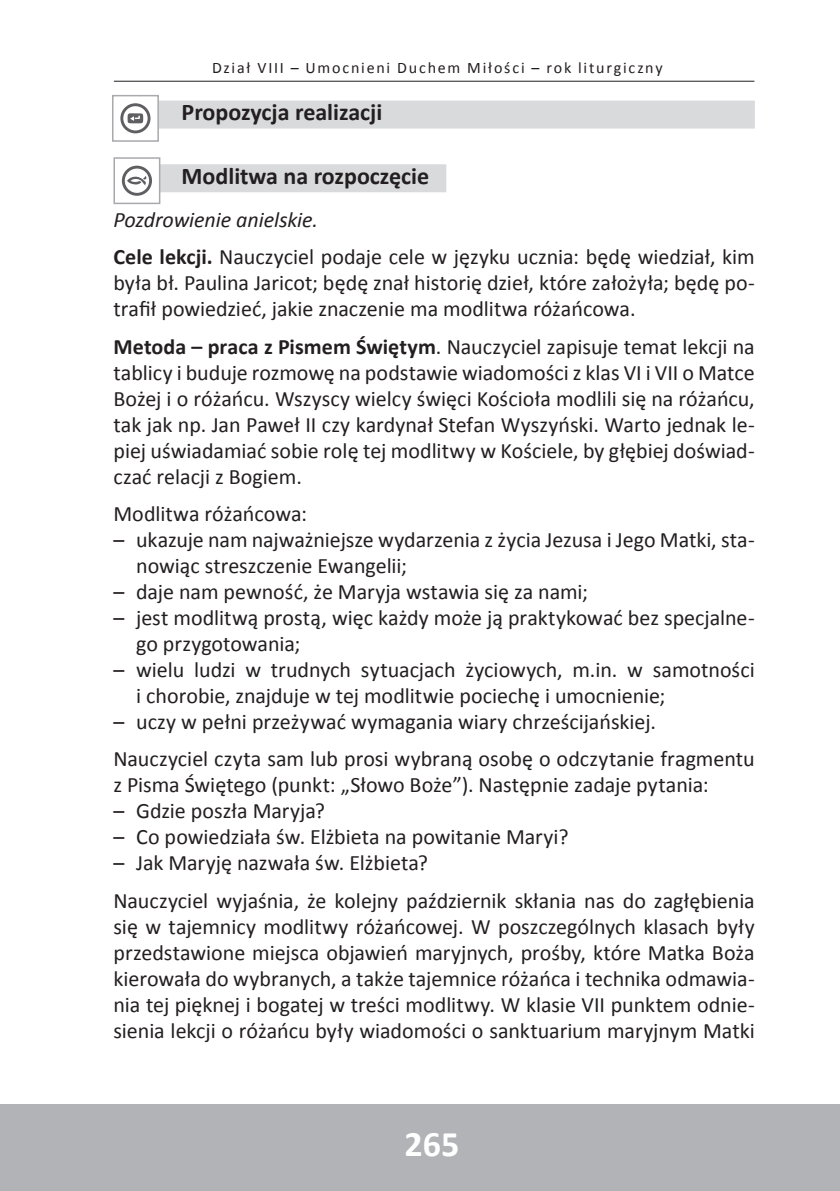
<style>
.page{position:relative;width:840px;height:1191px;background:#fff}
.page>*{position:absolute;margin:0;border:0;box-sizing:border-box;transform-origin:0 0}
.t1{font:700 36px "Calibri";color:#fff}
.t2{font:700 24px "Calibri";color:#231f20}
.t3{font:22px/26px "Calibri";color:#231f20}
.t4{font:16px "Calibri";letter-spacing:.11em;color:#231f20}
.s1{font-style:italic}
.s2{font-weight:700}
</style>
<div class="page">
<hr style="left:0;top:1104px;width:1px;height:87px;background:#b2b3b7">
<div style="left:1px;top:1104px;width:838px;height:87px;background:#b2b3b7"></div>
<hr style="left:114px;top:81px;width:640px;height:1px;background:#231f20">
<div style="left:159px;top:101px;width:595px;height:28px;background:#d9dadc"></div>
<div style="left:159px;top:164px;width:287px;height:28px;background:#d9dadc"></div>
<svg style="left:120px;top:103px;width:30px;height:30px"></svg>
<div style="left:112px;top:95px;width:47px;height:47px;border:2px solid #a8a9ad"></div>
<svg style="left:122px;top:166px;width:30px;height:30px"></svg>
<div style="left:113px;top:157px;width:47px;height:47px;border:2px solid #a8a9ad"></div>
<p class="t4" style="left:212px;top:58px;width:452px">Dział VIII – Umocnieni Duchem Miłości – rok liturgiczny</p>
<p class="t2" style="left:181px;top:97px;width:202px">Propozycja realizacji</p>
<p class="t2" style="left:181px;top:160px;width:249px">Modlitwa na rozpoczęcie</p>
<p class="t3" style="left:113px;top:201px;width:642px;line-height:37.4px"><span class="s1">Pozdrowienie anielskie.<br></span><span class="s2">Cele lekcji.</span> Nauczyciel podaje cele w języku ucznia: będę wiedział, kim</p>
<p class="t3" style="left:113px;top:270px;width:642px">była bł. Paulina Jaricot; będę znał historię dzieł, które założyła; będę po&shy;trafił powiedzieć, jakie znaczenie ma modlitwa różańcowa.</p>
<p class="t3" style="left:113px;top:333px;width:642px;text-align:justify"><span class="s2">Metoda – praca z Pismem Świętym</span>. Nauczyciel zapisuje temat lekcji na tablicy i buduje rozmowę na podstawie wiadomości z klas VI i VII o Matce Bożej i o różańcu. Wszyscy wielcy święci Kościoła modlili się na różańcu, tak jak np. Jan Paweł II czy kardynał Stefan Wyszyński. Warto jednak le&shy;piej uświadamiać sobie rolę tej modlitwy w Kościele, by głębiej doświad&shy;czać relacji z Bogiem.</p>
<p class="t3" style="left:113px;top:501px;width:195px">Modlitwa różańcowa:</p>
<p class="t3" style="left:136px;top:527px;width:619px;text-indent:-23px">– ukazuje nam najważniejsze wydarzenia z życia Jezusa i Jego Matki, sta&shy;nowiąc streszczenie Ewangelii;</p>
<p class="t3" style="left:113px;top:579px;width:476px">– daje nam pewność, że Maryja wstawia się za nami;</p>
<p class="t3" style="left:136px;top:605px;width:619px;text-indent:-23px">– jest modlitwą prostą, więc każdy może ją praktykować bez specjalne&shy;go przygotowania;</p>
<p class="t3" style="left:136px;top:657px;width:619px;text-indent:-23px">– wielu ludzi w trudnych sytuacjach życiowych, m.in. w samotności i chorobie, znajduje w tej modlitwie pociechę i umocnienie;</p>
<p class="t3" style="left:113px;top:703px;width:642px;line-height:37.4px">– uczy w pełni przeżywać wymagania wiary chrześcijańskiej.<br>Nauczyciel czyta sam lub prosi wybraną osobę o odczytanie fragmentu</p>
<p class="t3" style="left:113px;top:772px;width:596px">z Pisma Świętego (punkt: „Słowo Boże”). Następnie zadaje pytania:</p>
<p class="t3" style="left:113px;top:798px;width:213px">– Gdzie poszła Maryja?</p>
<p class="t3" style="left:113px;top:824px;width:456px">– Co powiedziała św. Elżbieta na powitanie Maryi?</p>
<p class="t3" style="left:113px;top:844px;width:642px;line-height:37.4px">– Jak Maryję nazwała św. Elżbieta?<br>Nauczyciel wyjaśnia, że kolejny październik skłania nas do zagłębienia</p>
<p class="t3" style="left:113px;top:913px;width:642px;text-align:justify">się w tajemnicy modlitwy różańcowej. W poszczególnych klasach były przedstawione miejsca objawień maryjnych, prośby, które Matka Boża kierowała do wybranych, a także tajemnice różańca i technika odmawia&shy;nia tej pięknej i bogatej w treści modlitwy. W klasie VII punktem odnie&shy;sienia lekcji o różańcu były wiadomości o sanktuarium maryjnym Matki</p>
<h1 class="t1" style="left:404px;top:1120px;width:56px">265</h1>
</div>
